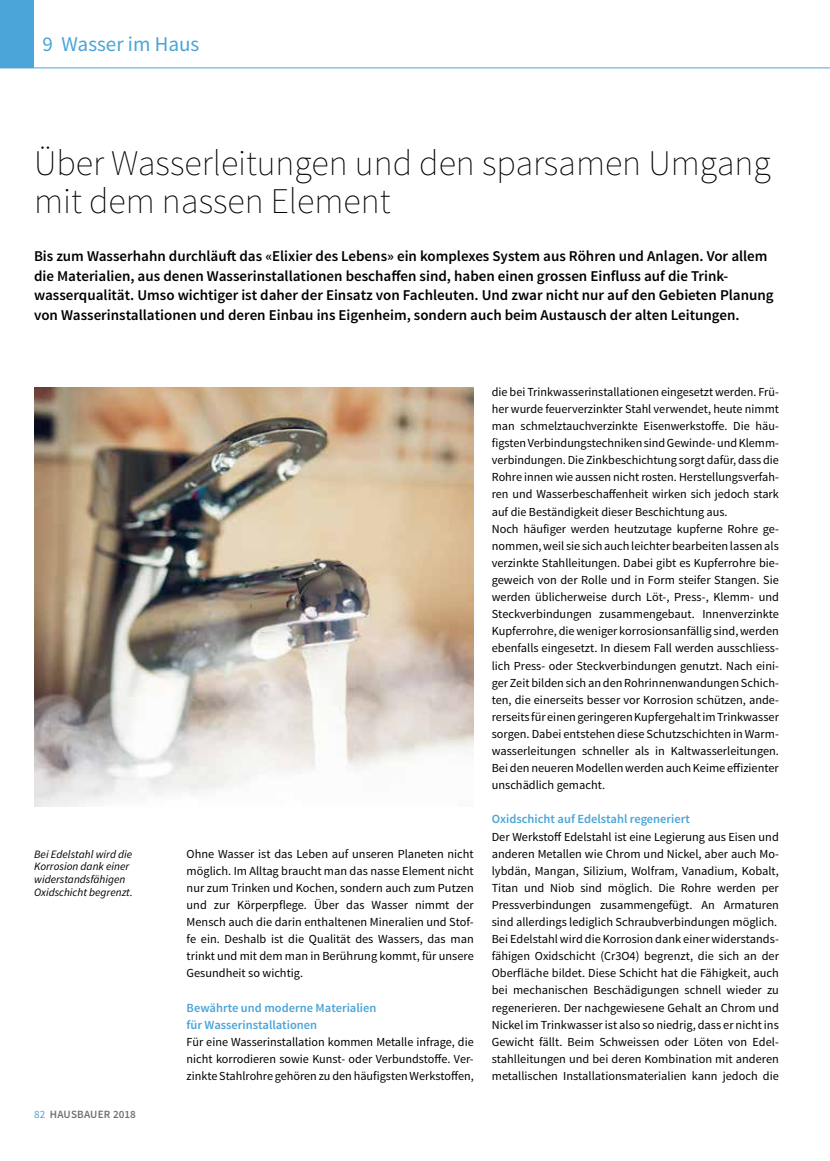
<style>
.page{position:relative;width:830px;height:1161px;background:#fff}
.page>*{position:absolute;margin:0;border:0;box-sizing:border-box;transform-origin:0 0}
.t1{font:200 36px/37.5px "Source Sans Pro";color:#000}
.t2{font:21px "Source Sans Pro";color:#4aa5d8}
.t3{font:600 15px/19.5px "Source Sans Pro";color:#000}
.t4{font:600 12.45px/17.1px "Source Sans Pro";color:#4aa5d8}
.t5{font:12.3px/17.1px "Source Sans Pro";color:#000;text-align:justify}
.t6{font:italic 11.25px/12.8px "Source Sans Pro";color:#000}
.t7{font:600 11.1px "Source Sans Pro";letter-spacing:.01em;color:#707172}
.s1{font-weight:400;color:#4aa5d8}
</style>
<div class="page">
<div style="left:0;top:0;width:34px;height:68px;background:#4aa5d8"></div>
<hr style="left:0;top:68px;width:829px;height:1px;background:#4aa5d8">
<img style="left:34px;top:388px;width:439px;height:418px">
<h2 class="t2" style="left:43px;top:31px;width:158px">9 Wasser im Haus</h2>
<h1 class="t1" style="left:34px;top:145px;width:737px">Über Wasserleitungen und den sparsamen Umgang mit dem nassen Element</h1>
<p class="t3" style="left:34px;top:247px;width:740px">Bis zum Wasserhahn durchläuft das «Elixier des Lebens» ein komplexes System aus Röhren und Anlagen. Vor allem die Materialien, aus denen Wasserinstallationen beschaffen sind, haben einen grossen Einfluss auf die Trink&shy;wasserqualität. Umso wichtiger ist daher der Einsatz von Fachleuten. Und zwar nicht nur auf den Gebieten Planung von Wasserinstallationen und deren Einbau ins Eigenheim, sondern auch beim Austausch der alten Leitungen.</p>
<p class="t6" style="left:34px;top:847px;width:100px">Bei Edelstahl wird die<br>Korrosion dank einer widerstandsfähigen<br>Oxidschicht begrenzt.</p>
<p class="t7" style="left:34px;top:1108px;width:103px"><span class="s1">82</span> HAUSBAUER 2018</p>
<p class="t5" style="left:186px;top:845px;width:288px">Ohne Wasser ist das Leben auf unseren Planeten nicht möglich. Im Alltag braucht man das nasse Element nicht nur zum Trinken und Kochen, sondern auch zum Putzen und zur Körperpflege. Über das Wasser nimmt der Mensch auch die darin enthaltenen Mineralien und Stof&shy;fe ein. Deshalb ist die Qualität des Wassers, das man trinkt und mit dem man in Berührung kommt, für unsere Gesundheit so wichtig.</p>
<p class="t4" style="left:186px;top:999px;width:191px">Bewährte und moderne Materialien für Wasserinstallationen</p>
<p class="t5" style="left:186px;top:1033px;width:288px">Für eine Wasserinstallation kommen Metalle infrage, die nicht korrodieren sowie Kunst- oder Verbundstoffe. Ver&shy;zinkte Stahlrohre gehören zu den häufigsten Werkstoffen,</p>
<p class="t5" style="left:491px;top:383px;width:288px;text-align:left">die bei Trinkwasserinstallationen eingesetzt werden. Frü&shy;her wurde feuerverzinkter Stahl verwendet, heute nimmt man schmelztauchverzinkte Eisenwerkstoffe. Die häu&shy;figsten Verbindungstechniken sind Gewinde- und Klemm&shy;verbindungen. Die Zinkbeschichtung sorgt dafür, dass die Rohre innen wie aussen nicht rosten. Herstellungsverfah&shy;ren und Wasserbeschaffenheit wirken sich jedoch stark auf die Beständigkeit dieser Beschichtung aus.<br>Noch häufiger werden heutzutage kupferne Rohre ge&shy;nommen, weil sie sich auch leichter bearbeiten lassen als verzinkte Stahlleitungen. Dabei gibt es Kupferrohre bie&shy;geweich von der Rolle und in Form steifer Stangen. Sie werden üblicherweise durch Löt-, Press-, Klemm- und Steckverbindungen zusammengebaut. Innenverzinkte Kupferrohre, die weniger korrosionsanfällig sind, werden ebenfalls eingesetzt. In diesem Fall werden ausschliess&shy;lich Press- oder Steckverbindungen genutzt. Nach eini&shy;ger Zeit bilden sich an den Rohrinnenwandungen Schich&shy;ten, die einerseits besser vor Korrosion schützen, ande&shy;rerseits für einen geringeren Kupfergehalt im Trinkwasser sorgen. Dabei entstehen diese Schutzschichten in Warm&shy;wasserleitungen schneller als in Kaltwasserleitungen.<br>Bei den neueren Modellen werden auch Keime effizienter unschädlich gemacht.</p>
<p class="t4" style="left:491px;top:811px;width:199px">Oxidschicht auf Edelstahl regeneriert</p>
<p class="t5" style="left:491px;top:828px;width:288px;text-align:left">Der Werkstoff Edelstahl ist eine Legierung aus Eisen und anderen Metallen wie Chrom und Nickel, aber auch Mo&shy;lybdän, Mangan, Silizium, Wolfram, Vanadium, Kobalt, Titan und Niob sind möglich. Die Rohre werden per Pressverbindungen zusammengefügt. An Armaturen sind allerdings lediglich Schraubverbindungen möglich.<br>Bei Edelstahl wird die Korrosion dank einer widerstands&shy;fähigen Oxidschicht (Cr3O4) begrenzt, die sich an der Oberfläche bildet. Diese Schicht hat die Fähigkeit, auch bei mechanischen Beschädigungen schnell wieder zu regenerieren. Der nachgewiesene Gehalt an Chrom und Nickel im Trinkwasser ist also so niedrig, dass er nicht ins Gewicht fällt. Beim Schweissen oder Löten von Edel&shy;stahlleitungen und bei deren Kombination mit anderen metallischen Installationsmaterialien kann jedoch die</p>
</div>
